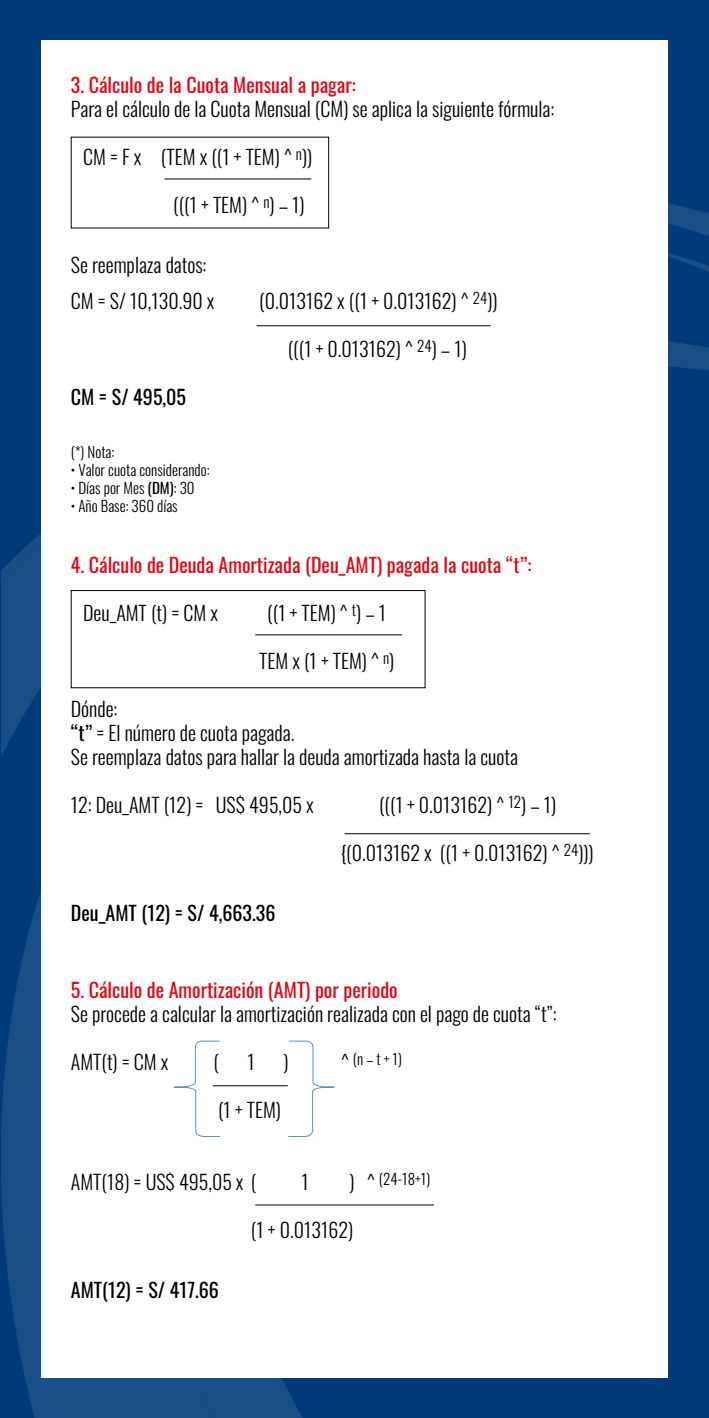
<style>
.page{position:relative;width:709px;height:1418px;background:#fff}
.page>*{position:absolute;margin:0;border:0;box-sizing:border-box;transform-origin:0 0}
.t1{font:300 20px/24px "Oswald";color:#000}
.t2{font:20px "Oswald";color:#e30613}
.t3{font:20px "Oswald";color:#000}
.t4{font:300 15px "Oswald";color:#000}
.s1{font-weight:400}
.s2{font-size:20px}
</style>
<div class="page">
<div style="left:0;top:0;width:709px;height:1417px;background:#003a78"></div>
<svg style="left:1px;top:891px;width:547px;height:526px;fill:#194d85"></svg>
<svg style="left:1px;top:585px;width:40px;height:171px;fill:#194d85"></svg>
<svg style="left:1px;top:341px;width:708px;height:244px"></svg>
<svg style="left:668px;top:253px;width:41px;height:19px"></svg>
<svg style="left:668px;top:203px;width:41px;height:12px"></svg>
<div style="left:41px;top:40px;width:627px;height:1337px;background:#fff"></div>
<hr style="left:164px;top:178px;width:147px;height:1px;background:#000">
<hr style="left:255px;top:634px;width:147px;height:1px;background:#000">
<hr style="left:344px;top:833px;width:246px;height:1px;background:#000">
<hr style="left:255px;top:1204px;width:179px;height:1px;background:#000">
<hr style="left:213px;top:1085px;width:75px;height:1px;background:#000">
<hr style="left:257px;top:325px;width:233px;height:1px;background:#000">
<div style="left:71px;top:590px;width:354px;height:98px;border:1px solid #000"></div>
<svg style="left:288px;top:1040px;width:47px;height:97px"></svg>
<svg style="left:173px;top:1040px;width:47px;height:97px"></svg>
<p class="t2" style="left:71px;top:67px;width:286px">3. Cálculo de la Cuota Mensual a pagar:</p>
<p class="t1" style="left:71px;top:94px;width:485px">Para el cálculo de la Cuota Mensual (CM) se aplica la siguiente fórmula:</p>
<p class="t1" style="left:83px;top:142px;width:231px">CM = F x (TEM x ((1 + TEM) ^ <sup>n</sup>))</p>
<p class="t1" style="left:173px;top:190px;width:133px">(((1 + TEM) ^ <sup>n</sup>) – 1)</p>
<p class="t1" style="left:71px;top:244px;width:145px;line-height:36px">Se reemplaza datos:<br>CM = S/ 10,130.90 x</p>
<p class="t3" style="left:71px;top:379px;width:117px">CM = S/ 495,05</p>
<p class="t4" style="left:71px;top:439px;width:45px">(*) Nota:</p>
<p class="t4" style="left:71px;top:457px;width:140px">• Valor cuota considerando:</p>
<p class="t4" style="left:71px;top:475px;width:125px">• Días por Mes <span class="s1">(DM)</span>: 30</p>
<p class="t4" style="left:71px;top:493px;width:108px">• Año Base: 360 días</p>
<p class="t1" style="left:259px;top:286px;width:240px">(0.013162 x ((1 + 0.013162) ^ <sup>24</sup>))</p>
<p class="t1" style="left:288px;top:334px;width:181px">(((1 + 0.013162) ^ <sup>24</sup>) – 1)</p>
<p class="t2" style="left:71px;top:547px;width:462px">4. Cálculo de Deuda Amortizada (Deu_AMT) pagada la cuota “t”:</p>
<p class="t1" style="left:83px;top:598px;width:136px">Deu_AMT (t) = CM x</p>
<p class="t1" style="left:267px;top:598px;width:120px">((1 + TEM) ^ <sup>t</sup>) – 1</p>
<p class="t1" style="left:259px;top:646px;width:137px">TEM x (1 + TEM) ^ <sup>n</sup>)</p>
<p class="t1" style="left:71px;top:694px;width:448px">Dónde:<br><span class="s1">“t”</span> = El número de cuota pagada.<br>Se reemplaza datos para hallar la deuda amortizada hasta la cuota</p>
<p class="t1" style="left:71px;top:790px;width:244px">12: Deu_AMT (12) = US$ 495,05 x</p>
<p class="t1" style="left:379px;top:790px;width:179px">(((1 + 0.013162) ^ <sup>12</sup>) – 1)</p>
<p class="t1" style="left:341px;top:838px;width:254px">{(0.013162 x ((1 + 0.013162) ^ <sup>24</sup>)))</p>
<p class="t3" style="left:71px;top:895px;width:206px">Deu_AMT (12) = S/ 4,663.36</p>
<p class="t2" style="left:71px;top:972px;width:328px">5. Cálculo de Amortización (AMT) por periodo</p>
<p class="t1" style="left:71px;top:999px;width:487px">Se procede a calcular la amortización realizada con el pago de cuota “t”:</p>
<p class="t1" style="left:71px;top:1047px;width:99px">AMT(t) = CM x</p>
<p class="t1" style="left:213px;top:1047px;width:7px">(</p>
<p class="t1" style="left:247px;top:1047px;width:9px">1</p>
<p class="t1" style="left:283px;top:1047px;width:7px">)</p>
<p class="t4" style="left:341px;top:1045px;width:62px"><span class="s2">^</span> (n – t + 1)</p>
<p class="t1" style="left:218px;top:1095px;width:64px">(1 + TEM)</p>
<p class="t1" style="left:71px;top:1167px;width:187px">AMT(18) = US$ 495,05 x (</p>
<p class="t1" style="left:301px;top:1167px;width:9px">1</p>
<p class="t4" style="left:349px;top:1165px;width:82px"><span class="s2">) ^</span> (24-18+1)</p>
<p class="t1" style="left:251px;top:1215px;width:104px">(1 + 0.013162)</p>
<p class="t3" style="left:71px;top:1272px;width:150px">AMT(12) = S/ 417.66</p>
</div>
